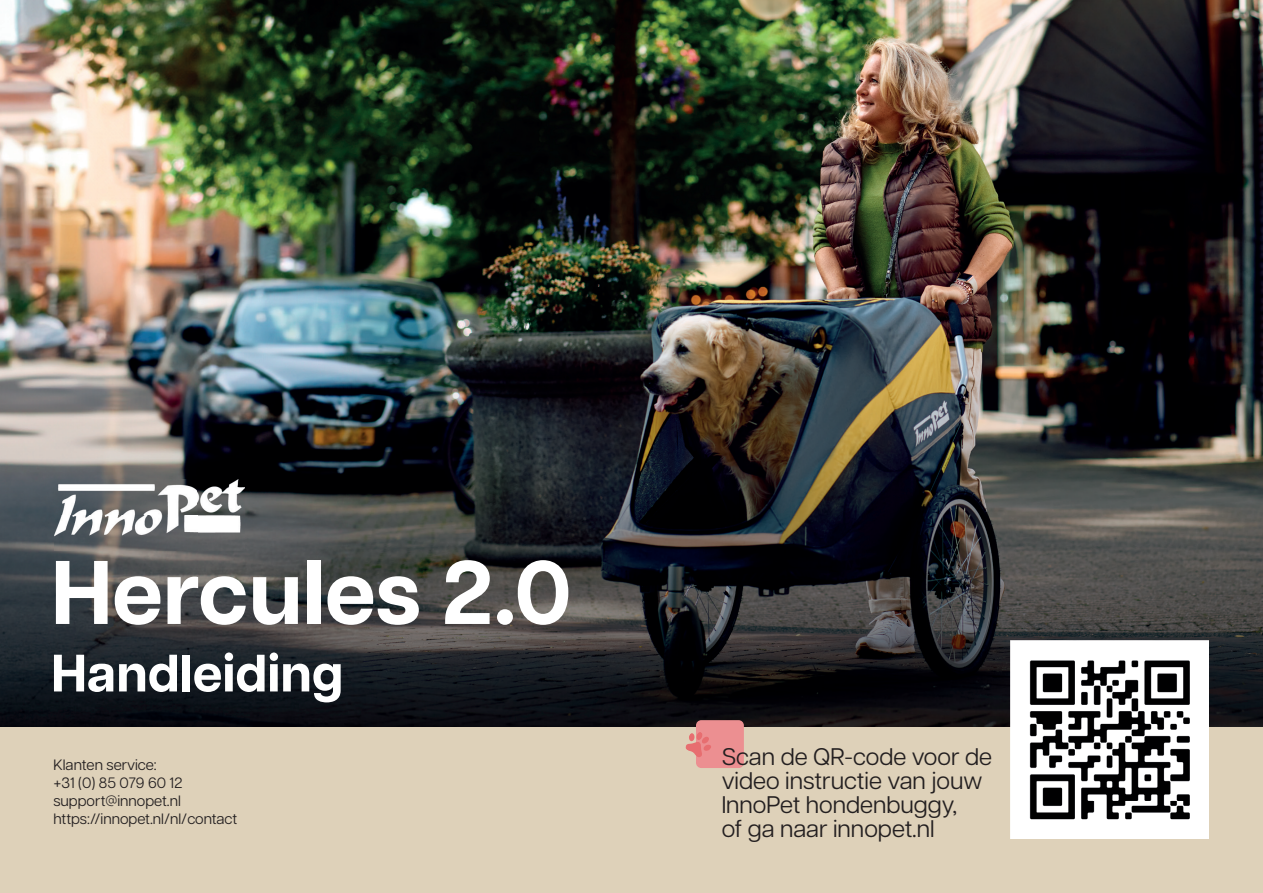
<style>
.page{position:relative;width:1263px;height:893px;background:#fff}
.page>*{position:absolute;margin:0;border:0;box-sizing:border-box;transform-origin:0 0}
.t1{font:700 90px "Articulat CF";color:#fff}
.t2{font:700 52.5px "Articulat CF";color:#fff}
.t3{font:24px/24px "Articulat CF";color:#231f20}
.t4{font:15px/18px "Articulat CF";color:#231f20}
</style>
<div class="page">
<img style="left:0;top:0;width:1263px;height:728px">
<div style="left:0;top:728px;width:1263px;height:165px;background:#ded1b9"></div>
<div style="left:696px;top:720px;width:48px;height:48px;background:#ec8f91;border-radius:5px"></div>
<img style="left:54px;top:479px;width:191px;height:72px">
<img style="left:1010px;top:640px;width:199px;height:199px">
<svg style="left:685px;top:732px;width:26px;height:25px"></svg>
<h1 class="t1" style="left:51px;top:526px;width:522px">Hercules 2.0</h1>
<h2 class="t2" style="left:51px;top:634px;width:294px">Handleiding</h2>
<p class="t4" style="left:53px;top:755px;width:185px">Klanten service:<br>+31 (0) 85 079 60 12 support@innopet.nl https://innopet.nl/nl/contact</p>
<p class="t3" style="left:722px;top:743px;width:272px">Scan de QR-code voor de video instructie van jouw<br>InnoPet hondenbuggy,<br>of ga naar innopet.nl</p>
</div>
